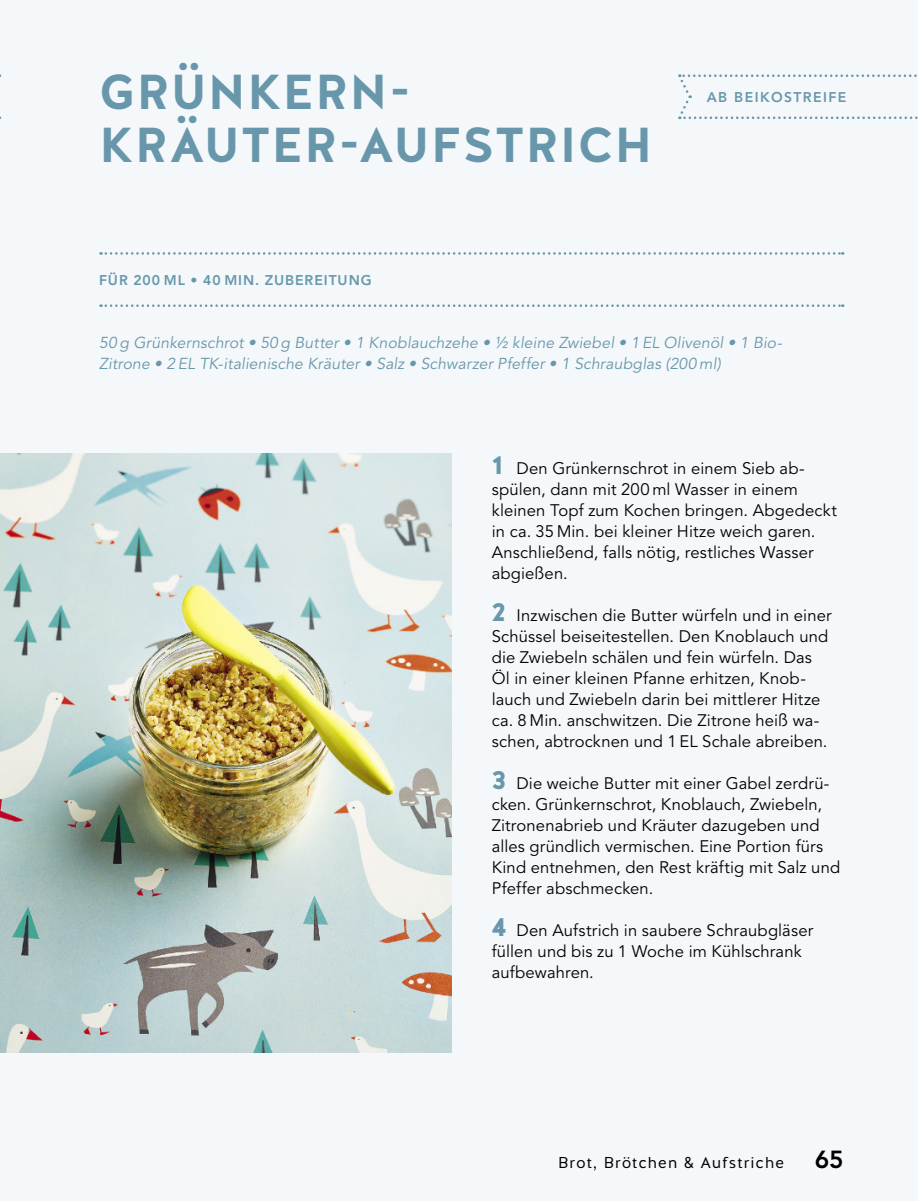
<style>
.page{position:relative;width:918px;height:1201px;background:#fff}
.page>*{position:absolute;margin:0;border:0;box-sizing:border-box;transform-origin:0 0}
.t1{font:700 49px/53.4px "Halis GR";letter-spacing:.02em;color:#6897ab}
.t2{font:800 24.5px "Avenir LT Std";color:#000}
.t3{font:16.62px/21px "Avenir LT Std";letter-spacing:.01em;color:#000}
.t4{font:italic 15.75px/21px "Avenir LT Std";letter-spacing:.01em;color:#6897ab}
.t5{font:15.75px "Halis GR";letter-spacing:.07em;color:#000}
.t6{font:800 14px "Avenir LT Std";letter-spacing:.065em;color:#6897ab}
.t7{font:800 14px "Avenir LT Std";letter-spacing:.1em;color:#6897ab}
.s1{font-family:"Halis GR";font-weight:900;font-size:26.25px;color:#6897ab}
</style>
<div class="page">
<div style="left:0;top:0;width:918px;height:1200px;background:#f4f8fa"></div>
<img style="left:0;top:454px;width:451px;height:598px">
<svg style="left:101px;top:252px;width:742px;height:3px"></svg>
<svg style="left:101px;top:304px;width:742px;height:3px"></svg>
<svg style="left:678px;top:74px;width:240px;height:45px"></svg>
<h1 class="t1" style="left:99px;top:65px;width:554px">GRÜNKERN-<br>KRÄUTER-AUFSTRICH</h1>
<p class="t6" style="left:99px;top:271px;width:274px">FÜR 200 ML • 40 MIN. ZUBEREITUNG</p>
<p class="t7" style="left:707px;top:89px;width:141px">AB BEIKOSTREIFE</p>
<p class="t4" style="left:99px;top:333px;width:684px">50 g Grünkernschrot • 50 g Butter • 1 Knoblauchzehe • ½ kleine Zwiebel • 1 EL Olivenöl • 1 Bio-<br>Zitrone • 2 EL TK-italienische Kräuter • Salz • Schwarzer Pfeffer • 1 Schraubglas (200 ml)</p>
<p class="t3" style="left:492px;top:458px;width:347px"><span class="s1">1</span> Den Grünkernschrot in einem Sieb ab&shy;spülen, dann mit 200 ml Wasser in einem kleinen Topf zum Kochen bringen. Abgedeckt in ca. 35 Min. bei kleiner Hitze weich garen.<br>Anschließend, falls nötig, restliches Wasser abgießen.</p>
<p class="t3" style="left:492px;top:605px;width:341px"><span class="s1">2</span> Inzwischen die Butter würfeln und in einer Schüssel beiseitestellen. Den Knoblauch und die Zwiebeln schälen und fein würfeln. Das Öl in einer kleinen Pfanne erhitzen, Knob&shy;lauch und Zwiebeln darin bei mittlerer Hitze ca. 8 Min. anschwitzen. Die Zitrone heiß wa&shy;schen, abtrocknen und 1 EL Schale abreiben.</p>
<p class="t3" style="left:492px;top:773px;width:350px"><span class="s1">3</span> Die weiche Butter mit einer Gabel zerdrü&shy;cken. Grünkernschrot, Knoblauch, Zwiebeln, Zitronenabrieb und Kräuter dazugeben und alles gründlich vermischen. Eine Portion fürs Kind entnehmen, den Rest kräftig mit Salz und Pfeffer abschmecken.</p>
<p class="t3" style="left:492px;top:920px;width:323px"><span class="s1">4</span> Den Aufstrich in saubere Schraubgläser füllen und bis zu 1 Woche im Kühlschrank aufbewahren.</p>
<p class="t5" style="left:558px;top:1157px;width:227px">Brot, Brötchen &amp; Aufstriche</p>
<h2 class="t2" style="left:814px;top:1145px;width:30px">65</h2>
</div>
